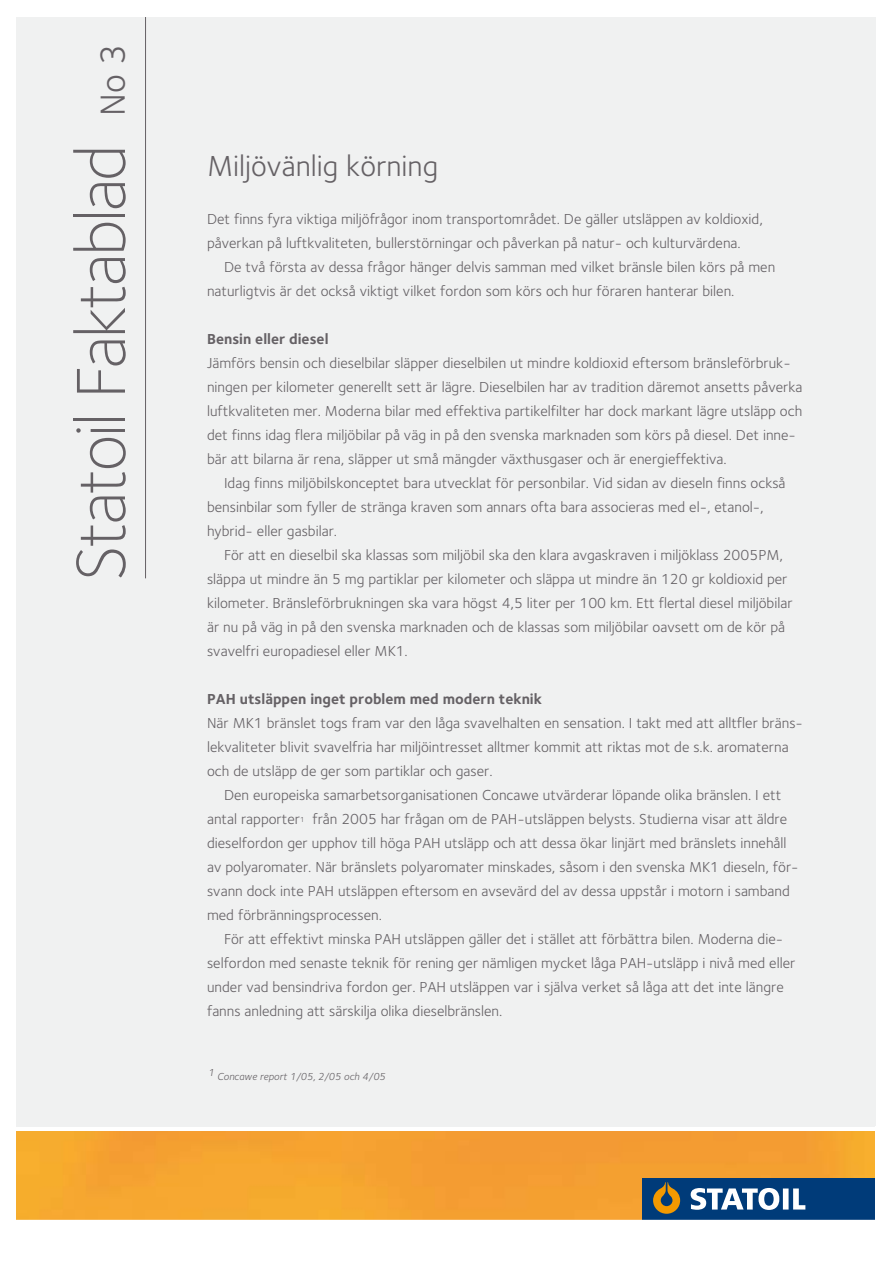
<style>
.page{position:relative;width:893px;height:1263px;background:#fff}
.page>*{position:absolute;margin:0;border:0;box-sizing:border-box;transform-origin:0 0}
.t1{font:300 72px "Foundry Sterling";letter-spacing:-.035em;color:#656165}
.t2{font:30px "Foundry Sterling";color:#656165}
.t3{font:15px/24px "Foundry Sterling";color:#656165}
.t4{font:700 15px "Foundry Sterling";color:#656165}
.t5{font:italic 10.5px "Foundry Sterling";color:#656165}
.s1{font-weight:400;font-size:36px}
</style>
<div class="page">
<div style="left:17px;top:17px;width:859px;height:1110px;background:#f0f1f1"></div>
<img style="left:17px;top:1131px;width:858px;height:89px">
<div style="left:643px;top:1178px;width:234px;height:42px;background:#003b79"></div>
<svg style="left:653px;top:1182px;width:27px;height:32px"></svg>
<div style="left:783px;top:1188px;width:6px;height:21px;background:#fff"></div>
<svg style="left:793px;top:1188px;width:12px;height:21px"></svg>
<svg style="left:691px;top:1188px;width:88px;height:22px"></svg>
<hr style="left:145px;top:17px;width:1px;height:561px;background:#656165">
<div style="left:875px;top:1126px;width:5px;height:101px;background:#fff"></div>
<h1 class="t1" style="left:60px;top:581px;width:539px;rotate:-90deg">Statoil Faktablad <span class="s1">No 3</span></h1>
<h2 class="t2" style="left:207px;top:149px;width:233px">Miljövänlig körning</h2>
<p class="t3" style="left:207px;top:207px;width:557px">Det finns fyra viktiga miljöfrågor inom transportområdet. De gäller utsläppen av koldioxid, påverkan på luftkvaliteten, bullerstörningar och påverkan på natur- och kulturvärdena.</p>
<p class="t3" style="left:207px;top:255px;width:570px;text-indent:17px">De två första av dessa frågor hänger delvis samman med vilket bränsle bilen körs på men naturligtvis är det också viktigt vilket fordon som körs och hur föraren hanterar bilen.</p>
<p class="t4" style="left:207px;top:330px;width:123px">Bensin eller diesel</p>
<p class="t3" style="left:207px;top:351px;width:597px">Jämförs bensin och dieselbilar släpper dieselbilen ut mindre koldioxid eftersom bränsleförbruk&shy;ningen per kilometer generellt sett är lägre. Dieselbilen har av tradition däremot ansetts påverka luftkvaliteten mer. Moderna bilar med effektiva partikelfilter har dock markant lägre utsläpp och det finns idag flera miljöbilar på väg in på den svenska marknaden som körs på diesel. Det inne&shy;bär att bilarna är rena, släpper ut små mängder växthusgaser och är energieffektiva.</p>
<p class="t3" style="left:207px;top:471px;width:580px;text-indent:17px">Idag finns miljöbilskonceptet bara utvecklat för personbilar. Vid sidan av dieseln finns också bensinbilar som fyller de stränga kraven som annars ofta bara associeras med el-, etanol-, hybrid- eller gasbilar.</p>
<p class="t3" style="left:207px;top:543px;width:587px;text-indent:17px">För att en dieselbil ska klassas som miljöbil ska den klara avgaskraven i miljöklass 2005PM, släppa ut mindre än 5 mg partiklar per kilometer och släppa ut mindre än 120 gr koldioxid per kilometer. Bränsleförbrukningen ska vara högst 4,5 liter per 100 km. Ett flertal diesel miljöbilar är nu på väg in på den svenska marknaden och de klassas som miljöbilar oavsett om de kör på svavelfri europadiesel eller MK1.</p>
<p class="t4" style="left:207px;top:690px;width:336px">PAH utsläppen inget problem med modern teknik</p>
<p class="t3" style="left:207px;top:711px;width:597px">När MK1 bränslet togs fram var den låga svavelhalten en sensation. I takt med att alltfler bräns&shy;lekvaliteter blivit svavelfria har miljöintresset alltmer kommit att riktas mot de s.k. aromaterna och de utsläpp de ger som partiklar och gaser.</p>
<p class="t3" style="left:207px;top:783px;width:593px;text-indent:17px">Den europeiska samarbetsorganisationen Concawe utvärderar löpande olika bränslen. I ett antal rapporter<sup>1</sup> från 2005 har frågan om de PAH-utsläppen belysts. Studierna visar att äldre dieselfordon ger upphov till höga PAH utsläpp och att dessa ökar linjärt med bränslets innehåll av polyaromater. När bränslets polyaromater minskades, såsom i den svenska MK1 dieseln, för&shy;svann dock inte PAH utsläppen eftersom en avsevärd del av dessa uppstår i motorn i samband med förbränningsprocessen.</p>
<p class="t3" style="left:207px;top:927px;width:590px;text-indent:17px">För att effektivt minska PAH utsläppen gäller det i stället att förbättra bilen. Moderna die&shy;selfordon med senaste teknik för rening ger nämligen mycket låga PAH-utsläpp i nivå med eller under vad bensindriva fordon ger. PAH utsläppen var i själva verket så låga att det inte längre fanns anledning att särskilja olika dieselbränslen.</p>
<p class="t5" style="left:208px;top:1070px;width:179px">1 Concawe report 1/05, 2/05 och 4/05</p>
</div>
